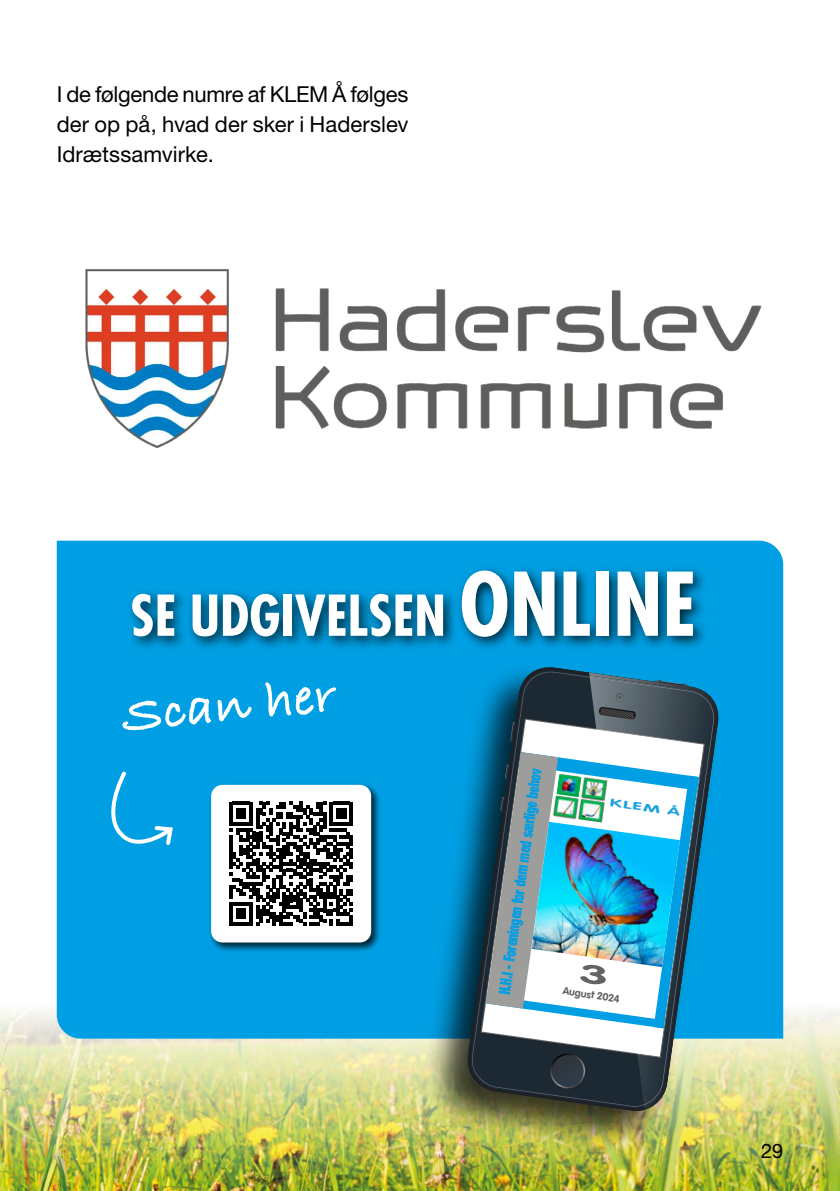
<style>
.page{position:relative;width:840px;height:1191px;background:#fff}
.page>*{position:absolute;margin:0;border:0;box-sizing:border-box;transform-origin:0 0}
.t1{font:700 condensed 54.8px "Futura Std";color:#fff}
.t2{font:700 54px "Bradley Hand ITCTT";color:#fff}
.t3{font:22px/30px "Helvetica Neue LT Std";color:#000;text-align:justify}
.t4{font:20px "Helvetica Neue LT Std";color:#000}
.t5{font:900 condensed 15.8px "Helvetica Neue LT Std";color:#009fe3;scale:.76 1}
.t6{font:700 10.6px "VAG Rounded Std";color:#1ba2dd;scale:1.85 1}
.t7{font:700 10.4px "VAG Rounded Std";color:#646363}
.s1{font-size:85.2px}
</style>
<div class="page">
<img style="left:0;top:822px;width:839px;height:369px">
<div style="left:57px;top:540px;width:725px;height:498px;background:#009fe3"></div>
<div style="left:126px;top:564px;width:581px;height:87px;background:#000;opacity:.75"></div>
<div style="left:208px;top:783px;width:173px;height:170px;background:#000;opacity:.75"></div>
<div style="left:211px;top:785px;width:160px;height:157px;background:#fff;border-radius:11px"></div>
<svg style="left:229px;top:802px;width:124px;height:123px"></svg>
<hr style="left:349px;top:915px;width:4px;height:10px;background:#000">
<svg style="left:99px;top:769px;width:76px;height:86px;background:#16a7e5"></svg>
<img style="left:85px;top:269px;width:677px;height:179px">
<div style="left:421px;top:662px;width:300px;height:492px;background:#000;opacity:.75"></div>
<svg style="left:465px;top:665px;width:255px;height:448px;background:#277e93"></svg>
<svg style="left:469px;top:669px;width:246px;height:439px;background:#145771"></svg>
<svg style="left:588px;top:672px;width:132px;height:437px;background:#2e9bbe"></svg>
<svg style="left:589px;top:677px;width:126px;height:428px;background:#3c8296"></svg>
<img style="left:485px;top:693px;width:219px;height:396px">
<p class="t3" style="left:57px;top:79px;width:353px">I de følgende numre af KLEM Å følges der op på, hvad der sker i Haderslev Idrætssamvirke.</p>
<h1 class="t1" style="left:130px;top:581px;width:567px">SE UDGIVELSEN <span class="s1">ONLINE</span></h1>
<h2 class="t2" style="left:118px;top:675px;width:215px;rotate:-6deg">Scan her</h2>
<p class="t5" style="left:494px;top:993px;width:302px;rotate:-82deg">H.H.I - Foreningen for dem med særlige behov</p>
<p class="t6" style="left:610px;top:796px;width:40px;rotate:8deg">K L E M Å</p>
<p class="t7" style="left:563px;top:984px;width:59px;rotate:8deg">August 2024</p>
<p class="t4" style="left:760px;top:1139px;width:24px">29</p>
</div>
